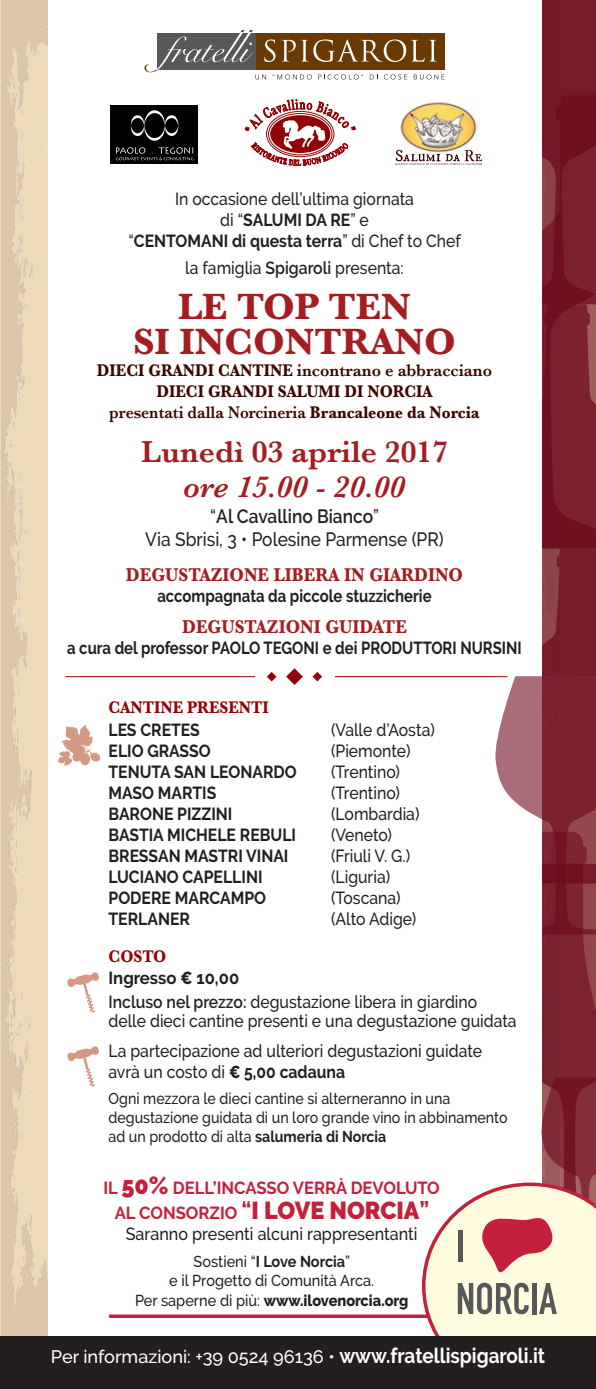
<style>
.page{position:relative;width:596px;height:1389px;background:#fff}
.page>*{position:absolute;margin:0;border:0;box-sizing:border-box;transform-origin:0 0}
.t1{font:700 37.98px/35px "Baskerville";color:#a41d20;text-align:center}
.t2{font:600 31.5px "Baskerville";color:#a41d20}
.t3{font:italic 600 31.5px "Baskerville";color:#a41d20}
.t4{font:500 19.25px/22.8px "Raleway";color:#231f20;text-align:center;scale:.9 1}
.t5{font:700 19.25px "Baskerville MT Std";color:#a41d20;scale:.9 1}
.t6{font:500 18.03px "Raleway";color:#fff}
.t7{font:500 17.5px/21px "Raleway";color:#231f20;scale:.9 1}
.t8{font:700 17.5px "Raleway";color:#231f20;scale:.9 1}
.t9{font:700 17.5px/21px "Baskerville";color:#3d0700;text-align:center;scale:.9 1}
.t10{font:700 17.5px "Raleway";color:#231f20;scale:.85 1}
.t11{font:700 17.5px/24.5px "Raleway";color:#c5203b;text-align:center;scale:.95 1}
.t12{font:500 17.5px "Raleway";color:#231f20;scale:.92 1}
.t13{font:700 17.5px "Baskerville";color:#920407;scale:.9 1}
.t14{font:700 17.5px "Raleway";color:#231f20;scale:.95 1}
.t15{font:500 15.75px/18.9px "Raleway";color:#231f20;scale:.9 1}
.t16{font:500 15.75px/19.2px "Raleway";color:#231f20;text-align:center;scale:.92 1}
.s1{font-weight:700}
.s2{font-weight:600}
.s3{font-family:"Gotham";font-weight:700}
.s4{font-family:"Gotham"}
.s5{font-weight:900;font-size:24.5px}
.s6{font-size:24.5px}
.s7{font-weight:800}
.s8{font-weight:700;font-size:21px}
</style>
<div class="page">
<img style="left:1px;top:0;width:47px;height:1336px">
<svg style="left:542px;top:934px;width:53px;height:144px;background:#7d2531"></svg>
<svg style="left:67px;top:1046px;width:32px;height:41px"></svg>
<svg style="left:67px;top:972px;width:32px;height:41px"></svg>
<svg style="left:144px;top:30px;width:300px;height:50px"></svg>
<svg style="left:492px;top:0;width:103px;height:934px"></svg>
<svg style="left:57px;top:725px;width:44px;height:41px"></svg>
<hr style="left:66px;top:676px;width:189px;height:1px;background:#920407">
<hr style="left:335px;top:676px;width:172px;height:1px;background:#920407">
<svg style="left:286px;top:668px;width:17px;height:17px"></svg>
<svg style="left:312px;top:672px;width:10px;height:9px"></svg>
<svg style="left:267px;top:672px;width:9px;height:9px"></svg>
<svg style="left:245px;top:99px;width:110px;height:67px"></svg>
<img style="left:399px;top:102px;width:78px;height:48px">
<svg style="left:395px;top:150px;width:87px;height:15px"></svg>
<div style="left:110px;top:106px;width:88px;height:58px;background:#000"></div>
<svg style="left:131px;top:110px;width:47px;height:31px"></svg>
<svg style="left:116px;top:147px;width:77px;height:13px"></svg>
<svg style="left:110px;top:1314px;width:311px;height:4px"></svg>
<svg style="left:421px;top:1209px;width:174px;height:127px;background:#fbedd9"></svg>
<svg style="left:457px;top:1078px;width:138px;height:236px"></svg>
<div style="left:457px;top:1230px;width:5px;height:31px;background:#57585a"></div>
<div style="left:0;top:1336px;width:595px;height:53px;background:#231f20"></div>
<p class="t7" style="left:128px;top:189px;width:370px;text-align:center">In occasione dell’ultima giornata<br>di “<span class="s1">SALUMI DA RE</span>” e<br>“<span class="s1">CENTOMANI di questa terra</span>” di Chef to Chef</p>
<p class="t7" style="left:185px;top:257px;width:244px">la famiglia <span class="s2">Spigaroli</span> presenta:</p>
<p class="t1" style="left:133px;top:290px;width:324px">LE TOP TEN<br>SI INCONTRANO</p>
<p class="t9" style="left:97px;top:360px;width:440px">DIECI GRANDI CANTINE <span class="s2">incontrano e abbracciano<br></span>DIECI GRANDI SALUMI DI NORCIA<br><span class="s2">presentati dalla Norcineria</span> Brancaleone da Norcia</p>
<p class="t2" style="left:141px;top:430px;width:308px">Lunedì 03 aprile 2017</p>
<p class="t3" style="left:183px;top:465px;width:223px">ore 15.00 - 20.00</p>
<p class="t4" style="left:145px;top:505px;width:333px">“<span class="s2">Al Cavallino Bianco</span>”<br>Via Sbrisi, 3 • Polesine Parmense (PR)</p>
<p class="t5" style="left:126px;top:564px;width:376px">DEGUSTAZIONE LIBERA IN GIARDINO</p>
<p class="t10" style="left:157px;top:586px;width:324px">accompagnata da piccole stuzzicherie</p>
<p class="t5" style="left:182px;top:616px;width:251px">DEGUSTAZIONI GUIDATE</p>
<p class="t10" style="left:67px;top:638px;width:536px">a cura del professor PAOLO TEGONI e dei PRODUTTORI NURSINI</p>
<p class="t13" style="left:108px;top:695px;width:180px">CANTINE PRESENTI</p>
<p class="t8" style="left:108px;top:720px;width:103px">LES CRETES</p>
<p class="t7" style="left:331px;top:719px;width:117px">(Valle d’Aosta)</p>
<p class="t8" style="left:108px;top:741px;width:115px">ELIO GRASSO</p>
<p class="t7" style="left:331px;top:740px;width:90px">(Piemonte)</p>
<p class="t8" style="left:108px;top:762px;width:210px">TENUTA SAN LEONARDO</p>
<p class="t7" style="left:331px;top:761px;width:78px">(Trentino)</p>
<p class="t8" style="left:108px;top:783px;width:121px">MASO MARTIS</p>
<p class="t7" style="left:331px;top:782px;width:78px">(Trentino)</p>
<p class="t8" style="left:108px;top:804px;width:139px">BARONE PIZZINI</p>
<p class="t7" style="left:331px;top:803px;width:100px">(Lombardia)</p>
<p class="t8" style="left:108px;top:825px;width:210px">BASTIA MICHELE REBULI</p>
<p class="t7" style="left:331px;top:824px;width:69px">(Veneto)</p>
<p class="t8" style="left:108px;top:846px;width:201px">BRESSAN MASTRI VINAI</p>
<p class="t7" style="left:331px;top:845px;width:89px">(Friuli V. G.)</p>
<p class="t8" style="left:108px;top:867px;width:172px">LUCIANO CAPELLINI</p>
<p class="t7" style="left:331px;top:866px;width:67px">(Liguria)</p>
<p class="t8" style="left:108px;top:888px;width:176px">PODERE MARCAMPO</p>
<p class="t7" style="left:331px;top:887px;width:79px">(Toscana)</p>
<p class="t8" style="left:108px;top:909px;width:92px">TERLANER</p>
<p class="t7" style="left:331px;top:908px;width:96px">(Alto Adige)</p>
<p class="t13" style="left:108px;top:944px;width:66px">COSTO</p>
<p class="t7" style="left:108px;top:992px;width:454px;line-height:19.2px"><span class="s2">Incluso nel prezzo:</span> degustazione libera in giardino delle dieci cantine presenti e una degustazione guidata</p>
<p class="t7" style="left:108px;top:1040px;width:416px">La partecipazione ad ulteriori degustazioni guidate avrà un costo di <span class="s3">¤</span> <span class="s1">5,00 cadauna</span></p>
<p class="t14" style="left:108px;top:968px;width:139px">Ingresso <span class="s4">¤</span> 10,00</p>
<p class="t15" style="left:108px;top:1089px;width:444px">Ogni mezzora le dieci cantine si alterneranno in una degustazione guidata di un loro grande vino in abbinamento ad un prodotto di alta <span class="s1">salumeria di Norcia</span></p>
<p class="t11" style="left:103px;top:1176px;width:355px">IL <span class="s5">50%</span> DELL’INCASSO VERRÀ DEVOLUTO<br>AL CONSORZIO <span class="s6">“</span><span class="s5">I LOVE NORCIA</span><span class="s6">”</span></p>
<p class="t12" style="left:126px;top:1223px;width:318px">Saranno presenti alcuni rappresentanti</p>
<p class="t16" style="left:135px;top:1252px;width:298px">Sostieni “<span class="s1">I Love Norcia</span>”<br>e il Progetto di Comunità Arca.<br>Per saperne di più: <span class="s7">www.ilovenorcia.org</span></p>
<p class="t6" style="left:51px;top:1346px;width:495px">Per informazioni: +39 0524 96136 • <span class="s8">www.fratellispigaroli.it</span></p>
</div>
